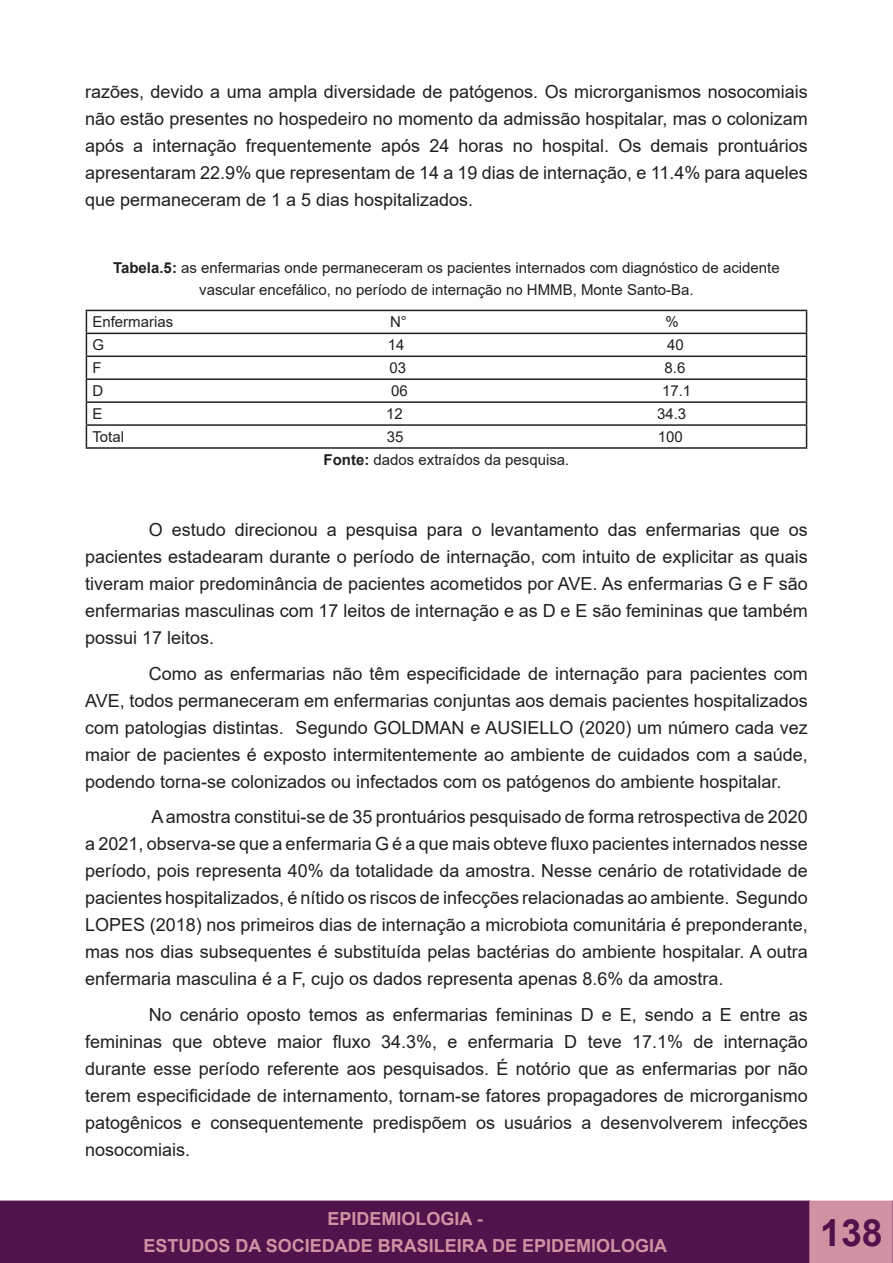
<style>
.page{position:relative;width:893px;height:1263px;background:#fff}
.page>*{position:absolute;margin:0;border:0;box-sizing:border-box;transform-origin:0 0}
.t1{font:700 37.5px "Arial";color:#50134c}
.t2{font:18px/27px "Arial";color:#231f20;text-align:justify}
.t3{font:700 18px/27px "Arial";color:#d092a3;text-align:center}
.t4{font:15px/22.5px "Arial";color:#231f20;text-align:center}
.s1{font-weight:700}
</style>
<div class="page">
<div style="left:0;top:1201px;width:810px;height:62px;background:#50134c"></div>
<div style="left:0;top:1200px;width:811px;height:63px;border:2px solid #50134c"></div>
<div style="left:810px;top:1201px;width:83px;height:62px;background:#d092a3"></div>
<div style="left:809px;top:1200px;width:84px;height:63px;border:2px solid #d092a3"></div>
<svg style="left:892px;top:1200px;width:1px;height:63px"></svg>
<hr style="left:86px;top:310px;width:721px;height:1px;background:#231f20">
<hr style="left:86px;top:333px;width:721px;height:1px;background:#231f20">
<hr style="left:86px;top:355px;width:721px;height:2px;background:#231f20">
<hr style="left:86px;top:378px;width:721px;height:2px;background:#231f20">
<hr style="left:86px;top:401px;width:721px;height:2px;background:#231f20">
<hr style="left:86px;top:424px;width:721px;height:2px;background:#231f20">
<svg style="left:86px;top:311px;width:1px;height:136px"></svg>
<svg style="left:806px;top:311px;width:1px;height:136px"></svg>
<hr style="left:86px;top:447px;width:721px;height:2px;background:#231f20">
<p class="t2" style="left:85px;top:78px;width:724px">razões, devido a uma ampla diversidade de patógenos. Os microrganismos nosocomiais não estão presentes no hospedeiro no momento da admissão hospitalar, mas o colonizam após a internação frequentemente após 24 horas no hospital. Os demais prontuários apresentaram 22.9% que representam de 14 a 19 dias de internação, e 11.4% para aqueles que permaneceram de 1 a 5 dias hospitalizados.</p>
<p class="t4" style="left:113px;top:256px;width:668px"><span class="s1">Tabela.5:</span> as enfermarias onde permaneceram os pacientes internados com diagnóstico de acidente vascular encefálico, no período de internação no HMMB, Monte Santo-Ba.</p>
<p class="t4" style="left:92px;top:311px;width:82px">Enfermarias</p>
<p class="t4" style="left:390px;top:311px;width:18px">N°</p>
<p class="t4" style="left:665px;top:311px;width:15px">%</p>
<p class="t4" style="left:92px;top:334px;width:13px">G</p>
<p class="t4" style="left:388px;top:334px;width:18px">14</p>
<p class="t4" style="left:667px;top:334px;width:18px">40</p>
<p class="t4" style="left:92px;top:357px;width:11px">F</p>
<p class="t4" style="left:389px;top:357px;width:18px">03</p>
<p class="t4" style="left:665px;top:357px;width:22px">8.6</p>
<p class="t4" style="left:92px;top:379px;width:12px">D</p>
<p class="t4" style="left:391px;top:379px;width:18px">06</p>
<p class="t4" style="left:662px;top:379px;width:31px">17.1</p>
<p class="t4" style="left:92px;top:402px;width:12px">E</p>
<p class="t4" style="left:386px;top:402px;width:18px">12</p>
<p class="t4" style="left:657px;top:402px;width:31px">34.3</p>
<p class="t4" style="left:92px;top:425px;width:33px">Total</p>
<p class="t4" style="left:387px;top:425px;width:18px">35</p>
<p class="t4" style="left:658px;top:425px;width:27px">100</p>
<p class="t4" style="left:323px;top:449px;width:247px"><span class="s1">Fonte:</span> dados extraídos da pesquisa.</p>
<p class="t2" style="left:85px;top:516px;width:724px;text-indent:64px">O estudo direcionou a pesquisa para o levantamento das enfermarias que os pacientes estadearam durante o período de internação, com intuito de explicitar as quais tiveram maior predominância de pacientes acometidos por AVE. As enfermarias G e F são enfermarias masculinas com 17 leitos de internação e as D e E são femininas que também possui 17 leitos.</p>
<p class="t2" style="left:85px;top:660px;width:724px;text-indent:64px">Como as enfermarias não têm especificidade de internação para pacientes com AVE, todos permaneceram em enfermarias conjuntas aos demais pacientes hospitalizados com patologias distintas. Segundo GOLDMAN e AUSIELLO (2020) um número cada vez maior de pacientes é exposto intermitentemente ao ambiente de cuidados com a saúde, podendo torna-se colonizados ou infectados com os patógenos do ambiente hospitalar.</p>
<p class="t2" style="left:85px;top:803px;width:724px;text-indent:66px">A amostra constitui-se de 35 prontuários pesquisado de forma retrospectiva de 2020 a 2021, observa-se que a enfermaria G é a que mais obteve fluxo pacientes internados nesse período, pois representa 40% da totalidade da amostra. Nesse cenário de rotatividade de pacientes hospitalizados, é nítido os riscos de infecções relacionadas ao ambiente. Segundo LOPES (2018) nos primeiros dias de internação a microbiota comunitária é preponderante, mas nos dias subsequentes é substituída pelas bactérias do ambiente hospitalar. A outra enfermaria masculina é a F, cujo os dados representa apenas 8.6% da amostra.</p>
<p class="t2" style="left:85px;top:1001px;width:724px;text-indent:64px">No cenário oposto temos as enfermarias femininas D e E, sendo a E entre as femininas que obteve maior fluxo 34.3%, e enfermaria D teve 17.1% de internação durante esse período referente aos pesquisados. É notório que as enfermarias por não terem especificidade de internamento, tornam-se fatores propagadores de microrganismo patogênicos e consequentemente predispõem os usuários a desenvolverem infecções nosocomiais.</p>
<p class="t3" style="left:143px;top:1205px;width:525px">EPIDEMIOLOGIA -<br>ESTUDOS DA SOCIEDADE BRASILEIRA DE EPIDEMIOLOGIA</p>
<h1 class="t1" style="left:820px;top:1206px;width:64px">138</h1>
</div>
